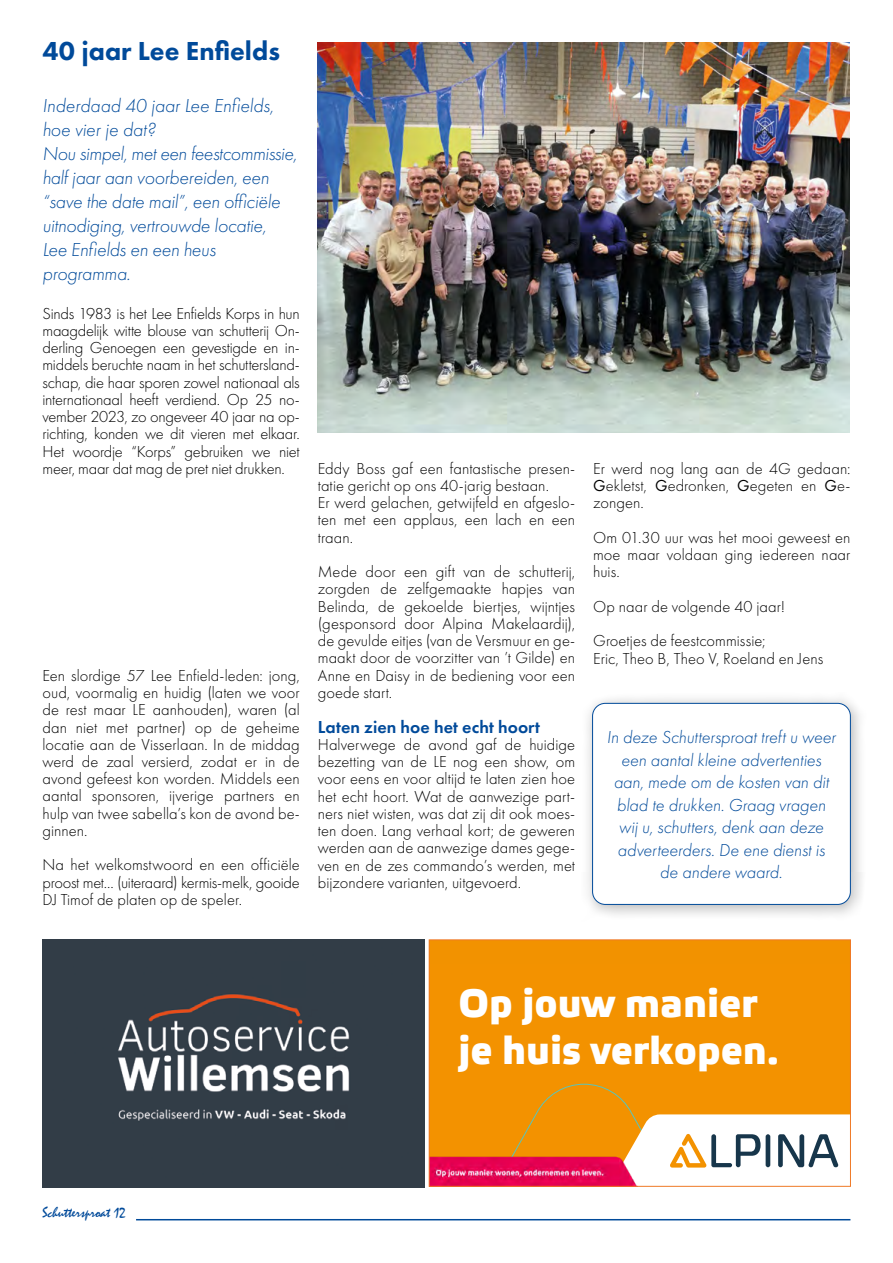
<style>
.page{position:relative;width:893px;height:1263px;background:#fff}
.page>*{position:absolute;margin:0;border:0;box-sizing:border-box;transform-origin:0 0}
.t1{font:700 39.3px/47.1px "Etelka Medium Pro";color:#fff}
.t2{font:800 27px "Futura PT";color:#004a9a}
.t3{font:italic 300 19.5px/24px "Futura PT";letter-spacing:-.01em;color:#004a9a}
.t4{font:italic 300 18px/22.5px "Futura PT";letter-spacing:-.005em;color:#004a9a;text-align:center}
.t5{font:600 18px "Futura PT";letter-spacing:.005em;color:#004a9a}
.t6{font:300 16.5px/17.2px "Futura PT";color:#000;text-align:justify}
.t7{font:15px "Mistral";color:#004a9a}
.s1{font-weight:400}
</style>
<div class="page">
<hr style="left:136px;top:1219px;width:714px;height:1px;background:#004a9a">
<img style="left:43px;top:940px;width:381px;height:248px">
<img style="left:317px;top:43px;width:532px;height:390px">
<div style="left:429px;top:940px;width:421px;height:246px;background:#f29200"></div>
<img style="left:431px;top:1156px;width:35px;height:28px">
<svg style="left:466px;top:1084px;width:383px;height:100px"></svg>
<div style="left:429px;top:940px;width:422px;height:246px;border:1px solid #ef7926"></div>
<div style="left:582px;top:692px;width:285px;height:230px;background:#000;opacity:.3"></div>
<div style="left:593px;top:703px;width:257px;height:201px;background:#fff;border-radius:13px"></div>
<div style="left:592px;top:703px;width:258px;height:201px;border:1px solid #004a9a;border-radius:13px"></div>
<h2 class="t2" style="left:43px;top:34px;width:239px">40 jaar Lee Enfields</h2>
<p class="t3" style="left:43px;top:93px;width:256px">Inderdaad 40 jaar Lee Enfields, hoe vier je dat?<br>Nou simpel, met een feestcommissie, half jaar aan voorbereiden, een “save the date mail”, een officiële uitnodiging, vertrouwde locatie,<br>Lee Enfields en een heus programma.</p>
<p class="t6" style="left:43px;top:305px;width:259px">Sinds 1983 is het Lee Enfields Korps in hun maagdelijk witte blouse van schutterij On&shy;derling Genoegen een gevestigde en in&shy;middels beruchte naam in het schuttersland&shy;schap, die haar sporen zowel nationaal als internationaal heeft verdiend. Op 25 no&shy;vember 2023, zo ongeveer 40 jaar na op&shy;richting, konden we dit vieren met elkaar.<br>Het woordje “Korps” gebruiken we niet meer, maar dat mag de pret niet drukken.</p>
<p class="t6" style="left:43px;top:667px;width:259px">Een slordige 57 Lee Enfield-leden: jong, oud, voormalig en huidig (laten we voor de rest maar LE aanhouden), waren (al dan niet met partner) op de geheime locatie aan de Visserlaan. In de middag werd de zaal versierd, zodat er in de avond gefeest kon worden. Middels een aantal sponsoren, ijverige partners en hulp van twee sabella’s kon de avond be&shy;ginnen.</p>
<p class="t6" style="left:43px;top:856px;width:259px">Na het welkomstwoord en een officiële proost met… (uiteraard) kermis-melk, gooide DJ Timof de platen op de speler.</p>
<p class="t6" style="left:318px;top:460px;width:259px;text-align:left">Eddy Boss gaf een fantastische presen&shy;tatie gericht op ons 40-jarig bestaan.<br>Er werd gelachen, getwijfeld en afgeslo&shy;ten met een applaus, een lach en een traan.</p>
<p class="t6" style="left:318px;top:563px;width:259px">Mede door een gift van de schutterij, zorgden de zelfgemaakte hapjes van Belinda, de gekoelde biertjes, wijntjes (gesponsord door Alpina Makelaardij), de gevulde eitjes (van de Versmuur en ge&shy;maakt door de voorzitter van ’t Gilde) en Anne en Daisy in de bediening voor een goede start.</p>
<p class="t5" style="left:318px;top:715px;width:224px">Laten zien hoe het echt hoort</p>
<p class="t6" style="left:318px;top:736px;width:259px">Halverwege de avond gaf de huidige bezetting van de LE nog een show, om voor eens en voor altijd te laten zien hoe het echt hoort. Wat de aanwezige part&shy;ners niet wisten, was dat zij dit ook moes&shy;ten doen. Lang verhaal kort; de geweren werden aan de aanwezige dames gege&shy;ven en de zes commando’s werden, met bijzondere varianten, uitgevoerd.</p>
<p class="t6" style="left:593px;top:460px;width:259px">Er werd nog lang aan de 4G gedaan:<br><span class="s1">G</span>ekletst, <span class="s1">G</span>edronken, <span class="s1">G</span>egeten en <span class="s1">G</span>e&shy;zongen.</p>
<p class="t6" style="left:593px;top:529px;width:259px">Om 01.30 uur was het mooi geweest en moe maar voldaan ging iedereen naar huis.</p>
<p class="t6" style="left:593px;top:589px;width:193px;line-height:34.5px">Op naar de volgende 40 jaar!<br>Groetjes de feestcommissie;</p>
<p class="t6" style="left:593px;top:649px;width:232px">Eric, Theo B, Theo V, Roeland en Jens</p>
<p class="t4" style="left:607px;top:726px;width:231px">In deze Schuttersproat treft u weer een aantal kleine advertenties aan, mede om de kosten van dit blad te drukken. Graag vragen wij u, schutters, denk aan deze adverteerders. De ene dienst is de andere waard.</p>
<h1 class="t1" style="left:458px;top:981px;width:322px">Op jouw manier je huis verkopen.</h1>
<p class="t7" style="left:43px;top:1203px;width:85px">Schuttersproat 12</p>
</div>
